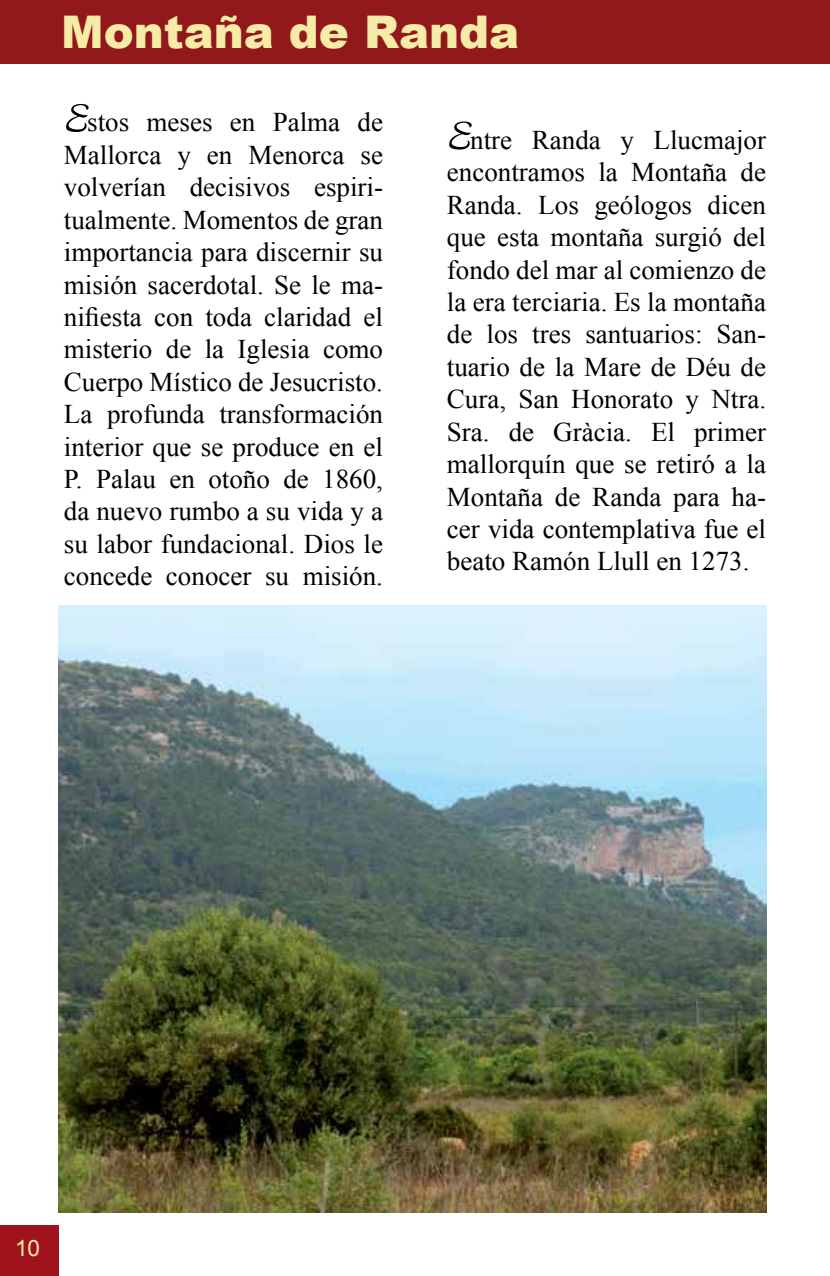
<style>
.page{position:relative;width:830px;height:1276px;background:#fff}
.page>*{position:absolute;margin:0;border:0;box-sizing:border-box;transform-origin:0 0}
.t1{font:900 45px "Arial";color:#f6eba7}
.t2{font:27px/32.4px "Times New Roman";color:#000;text-align:justify}
.t3{font:22.5px "Arial";color:#f6eba7}
.s1{font-family:"Amienne";font-size:54px}
</style>
<div class="page">
<div style="left:0;top:1225px;width:59px;height:51px;background:#a0131c"></div>
<div style="left:0;top:0;width:829px;height:64px;background:#91181b"></div>
<img style="left:59px;top:606px;width:706px;height:606px">
<h1 class="t1" style="left:61px;top:-1px;width:459px">Montaña de Randa</h1>
<p class="t2" style="left:64px;top:106px;width:320px"><span class="s1">E</span>stos meses en Palma de Mallorca y en Menorca se volverían decisivos espiri&shy;tualmente. Momentos de gran importancia para discernir su misión sacerdotal. Se le ma&shy;nifiesta con toda claridad el misterio de la Iglesia como Cuerpo Místico de Jesucristo.<br>La profunda transformación interior que se produce en el P. Palau en otoño de 1860, da nuevo rumbo a su vida y a su labor fundacional. Dios le concede conocer su misión.</p>
<p class="t2" style="left:446px;top:123px;width:320px"><span class="s1">E</span>ntre Randa y Llucmajor encontramos la Montaña de Randa. Los geólogos dicen que esta montaña surgió del fondo del mar al comienzo de la era terciaria. Es la montaña de los tres santuarios: San&shy;tuario de la Mare de Déu de Cura, San Honorato y Ntra.<br>Sra. de Gràcia. El primer mallorquín que se retiró a la Montaña de Randa para ha&shy;cer vida contemplativa fue el beato Ramón Llull en 1273.</p>
<p class="t3" style="left:15px;top:1233px;width:27px">10</p>
</div>
